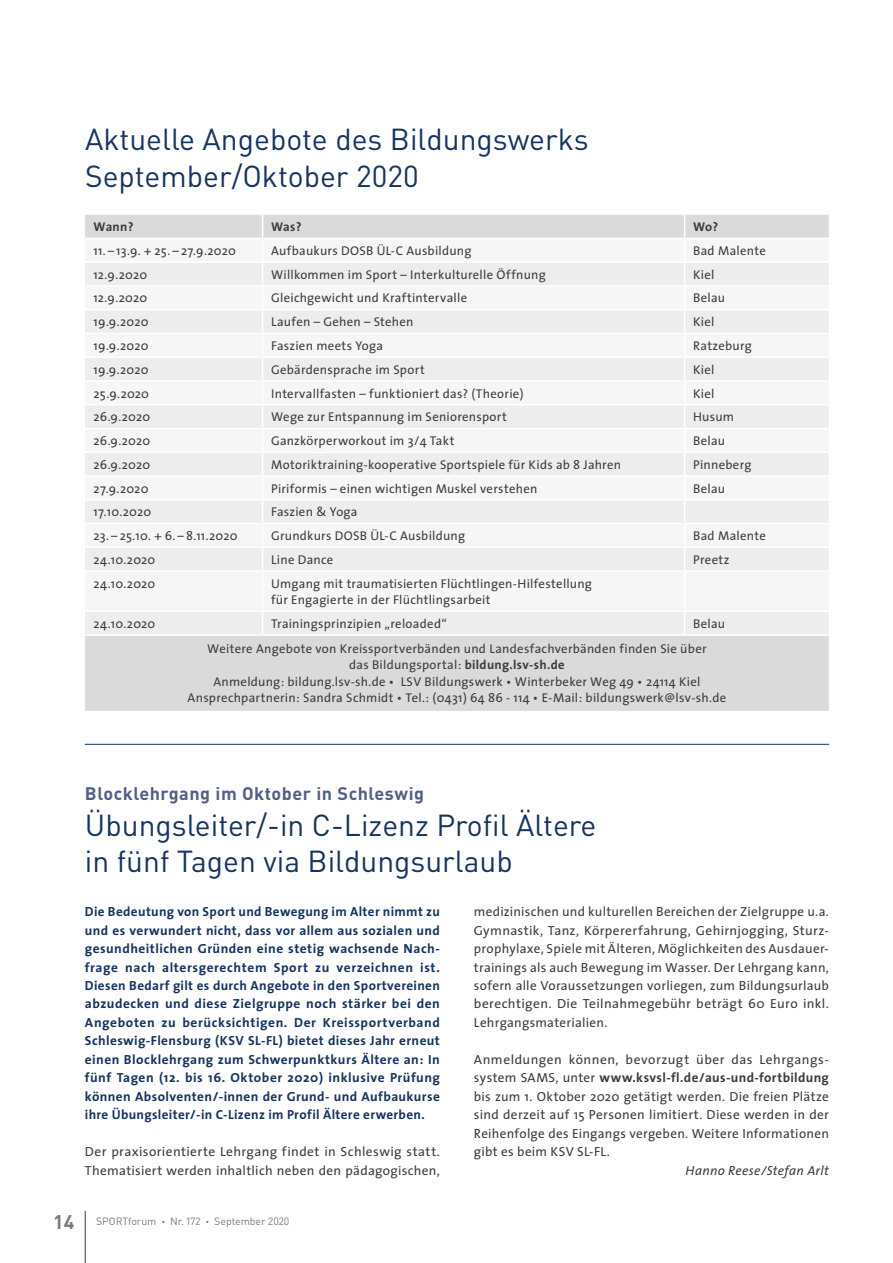
<style>
.page{position:relative;width:893px;height:1263px;background:#fff}
.page>*{position:absolute;margin:0;border:0;box-sizing:border-box;transform-origin:0 0}
.t1{font:30px/36px "DINOT";color:#16345f}
.t2{font:700 18px "DINOT";letter-spacing:.03em;color:#545f85}
.t3{font:13.2px/18.5px "The Sans";letter-spacing:.02em;color:#3c3c3b;text-align:justify}
.t4{font:700 13.2px/18.5px "The Sans";letter-spacing:.025em;color:#16345f;text-align:justify}
.t5{font:italic 13.2px "The Sans";letter-spacing:.02em;color:#3c3c3b}
.t6{font:12.75px/16.5px "The Sans";letter-spacing:.02em;color:#3c3c3b}
.t7{font:700 12.75px "The Sans";letter-spacing:.01em;color:#3c3c3b}
.t8{font:10.5px "DINOT";color:#7c7b7b}
.s1{font-weight:700}
.s2{font-weight:700;font-size:19.5px}
.s3{font-weight:900}
</style>
<div class="page">
<hr style="left:85px;top:1211px;width:1px;height:52px;background:#3c3c3b">
<div style="left:85px;top:215px;width:744px;height:496px;background:#dadada"></div>
<div style="left:85px;top:239px;width:744px;height:22px;background:#f6f6f6"></div>
<div style="left:85px;top:263px;width:744px;height:371px;background:#f1f1f1"></div>
<hr style="left:85px;top:238px;width:178px;height:1px;background:#fff">
<hr style="left:263px;top:238px;width:422px;height:1px;background:#fff">
<hr style="left:685px;top:238px;width:144px;height:1px;background:#fff">
<hr style="left:85px;top:261px;width:178px;height:2px;background:#fff">
<hr style="left:263px;top:261px;width:422px;height:2px;background:#fff">
<hr style="left:685px;top:261px;width:144px;height:2px;background:#fff">
<hr style="left:85px;top:285px;width:178px;height:2px;background:#fff">
<hr style="left:263px;top:285px;width:422px;height:2px;background:#fff">
<hr style="left:685px;top:285px;width:144px;height:2px;background:#fff">
<hr style="left:85px;top:309px;width:178px;height:1px;background:#fff">
<hr style="left:263px;top:309px;width:422px;height:1px;background:#fff">
<hr style="left:685px;top:309px;width:144px;height:1px;background:#fff">
<hr style="left:85px;top:333px;width:178px;height:1px;background:#fff">
<hr style="left:263px;top:333px;width:422px;height:1px;background:#fff">
<hr style="left:685px;top:333px;width:144px;height:1px;background:#fff">
<hr style="left:85px;top:356px;width:178px;height:2px;background:#fff">
<hr style="left:263px;top:356px;width:422px;height:2px;background:#fff">
<hr style="left:685px;top:356px;width:144px;height:2px;background:#fff">
<hr style="left:85px;top:380px;width:178px;height:2px;background:#fff">
<hr style="left:263px;top:380px;width:422px;height:2px;background:#fff">
<hr style="left:685px;top:380px;width:144px;height:2px;background:#fff">
<hr style="left:85px;top:404px;width:178px;height:1px;background:#fff">
<hr style="left:263px;top:404px;width:422px;height:1px;background:#fff">
<hr style="left:685px;top:404px;width:144px;height:1px;background:#fff">
<hr style="left:85px;top:428px;width:178px;height:1px;background:#fff">
<hr style="left:263px;top:428px;width:422px;height:1px;background:#fff">
<hr style="left:685px;top:428px;width:144px;height:1px;background:#fff">
<hr style="left:85px;top:451px;width:178px;height:2px;background:#fff">
<hr style="left:263px;top:451px;width:422px;height:2px;background:#fff">
<hr style="left:685px;top:451px;width:144px;height:2px;background:#fff">
<hr style="left:85px;top:475px;width:178px;height:2px;background:#fff">
<hr style="left:263px;top:475px;width:422px;height:2px;background:#fff">
<hr style="left:685px;top:475px;width:144px;height:2px;background:#fff">
<hr style="left:85px;top:499px;width:178px;height:1px;background:#fff">
<hr style="left:263px;top:499px;width:422px;height:1px;background:#fff">
<hr style="left:685px;top:499px;width:144px;height:1px;background:#fff">
<hr style="left:85px;top:523px;width:178px;height:1px;background:#fff">
<hr style="left:263px;top:523px;width:422px;height:1px;background:#fff">
<hr style="left:685px;top:523px;width:144px;height:1px;background:#fff">
<hr style="left:85px;top:546px;width:178px;height:2px;background:#fff">
<hr style="left:263px;top:546px;width:422px;height:2px;background:#fff">
<svg style="left:262px;top:215px;width:1px;height:355px"></svg>
<hr style="left:685px;top:546px;width:144px;height:2px;background:#fff">
<svg style="left:684px;top:215px;width:1px;height:355px"></svg>
<hr style="left:85px;top:570px;width:178px;height:2px;background:#fff">
<hr style="left:263px;top:570px;width:422px;height:2px;background:#fff">
<hr style="left:262px;top:572px;width:1px;height:38px;background:#fff">
<hr style="left:685px;top:570px;width:144px;height:2px;background:#fff">
<hr style="left:684px;top:572px;width:1px;height:38px;background:#fff">
<hr style="left:85px;top:610px;width:178px;height:2px;background:#fff">
<hr style="left:263px;top:610px;width:422px;height:2px;background:#fff">
<svg style="left:262px;top:612px;width:1px;height:22px"></svg>
<hr style="left:685px;top:610px;width:144px;height:2px;background:#fff">
<svg style="left:684px;top:612px;width:1px;height:22px"></svg>
<hr style="left:85px;top:634px;width:178px;height:2px;background:#fff">
<hr style="left:263px;top:634px;width:422px;height:2px;background:#fff">
<hr style="left:685px;top:634px;width:144px;height:2px;background:#fff">
<hr style="left:85px;top:744px;width:744px;height:1px;background:#16345f">
<h1 class="t1" style="left:85px;top:120px;width:505px">Aktuelle Angebote des Bildungswerks<br>September/Oktober 2020</h1>
<p class="t7" style="left:94px;top:216px;width:41px">Wann?</p>
<p class="t7" style="left:271px;top:216px;width:32px">Was?</p>
<p class="t7" style="left:693px;top:216px;width:27px">Wo?</p>
<p class="t6" style="left:94px;top:242px;width:144px">11. – 13.9. + 25. – 27.9.2020</p>
<p class="t6" style="left:271px;top:242px;width:202px">Aufbaukurs DOSB ÜL-C Ausbildung</p>
<p class="t6" style="left:693px;top:242px;width:74px">Bad Malente</p>
<p class="t6" style="left:94px;top:266px;width:55px">12.9.2020</p>
<p class="t6" style="left:271px;top:266px;width:276px">Willkommen im Sport – Interkulturelle Öffnung</p>
<p class="t6" style="left:693px;top:266px;width:23px">Kiel</p>
<p class="t6" style="left:94px;top:290px;width:55px">12.9.2020</p>
<p class="t6" style="left:271px;top:290px;width:198px">Gleichgewicht und Kraftintervalle</p>
<p class="t6" style="left:693px;top:290px;width:34px">Belau</p>
<p class="t6" style="left:94px;top:313px;width:57px">19.9.2020</p>
<p class="t6" style="left:271px;top:313px;width:144px">Laufen – Gehen – Stehen</p>
<p class="t6" style="left:693px;top:313px;width:23px">Kiel</p>
<p class="t6" style="left:94px;top:337px;width:57px">19.9.2020</p>
<p class="t6" style="left:271px;top:337px;width:114px">Faszien meets Yoga</p>
<p class="t6" style="left:693px;top:337px;width:60px">Ratzeburg</p>
<p class="t6" style="left:94px;top:361px;width:57px">19.9.2020</p>
<p class="t6" style="left:271px;top:361px;width:155px">Gebärdensprache im Sport</p>
<p class="t6" style="left:693px;top:361px;width:23px">Kiel</p>
<p class="t6" style="left:94px;top:385px;width:57px">25.9.2020</p>
<p class="t6" style="left:271px;top:385px;width:254px">Intervallfasten – funktioniert das? (Theorie)</p>
<p class="t6" style="left:693px;top:385px;width:23px">Kiel</p>
<p class="t6" style="left:94px;top:408px;width:58px">26.9.2020</p>
<p class="t6" style="left:271px;top:408px;width:237px">Wege zur Entspannung im Seniorensport</p>
<p class="t6" style="left:693px;top:408px;width:42px">Husum</p>
<p class="t6" style="left:94px;top:432px;width:58px">26.9.2020</p>
<p class="t6" style="left:271px;top:432px;width:185px">Ganzkörperworkout im 3/4 Takt</p>
<p class="t6" style="left:693px;top:432px;width:34px">Belau</p>
<p class="t6" style="left:94px;top:456px;width:58px">26.9.2020</p>
<p class="t6" style="left:271px;top:456px;width:352px">Motoriktraining-kooperative Sportspiele für Kids ab 8 Jahren</p>
<p class="t6" style="left:693px;top:456px;width:60px">Pinneberg</p>
<p class="t6" style="left:94px;top:480px;width:56px">27.9.2020</p>
<p class="t6" style="left:271px;top:480px;width:268px">Piriformis – einen wichtigen Muskel verstehen</p>
<p class="t6" style="left:693px;top:480px;width:34px">Belau</p>
<p class="t6" style="left:94px;top:503px;width:59px">17.10.2020</p>
<p class="t6" style="left:271px;top:503px;width:88px">Faszien &amp; Yoga</p>
<p class="t6" style="left:94px;top:527px;width:145px">23. – 25.10. + 6. – 8.11.2020</p>
<p class="t6" style="left:271px;top:527px;width:196px">Grundkurs DOSB ÜL-C Ausbildung</p>
<p class="t6" style="left:693px;top:527px;width:74px">Bad Malente</p>
<p class="t6" style="left:94px;top:551px;width:63px">24.10.2020</p>
<p class="t6" style="left:271px;top:551px;width:64px">Line Dance</p>
<p class="t6" style="left:693px;top:551px;width:38px">Preetz</p>
<p class="t6" style="left:94px;top:575px;width:63px">24.10.2020</p>
<p class="t6" style="left:271px;top:575px;width:322px">Umgang mit traumatisierten Flüchtlingen-Hilfestellung für Engagierte in der Flüchtlingsarbeit</p>
<p class="t6" style="left:94px;top:615px;width:63px">24.10.2020</p>
<p class="t6" style="left:271px;top:615px;width:177px">Trainingsprinzipien „reloaded“</p>
<p class="t6" style="left:207px;top:611px;width:519px;line-height:25px;text-indent:486px">Belau<br>Weitere Angebote von Kreissportverbänden und Landesfachverbänden finden Sie über</p>
<p class="t6" style="left:188px;top:656px;width:540px;text-align:center">das Bildungsportal: <span class="s1">bildung.lsv-sh.de<br></span>Anmeldung: bildung.lsv-sh.de • LSV Bildungswerk • Winterbeker Weg 49 • 24114 Kiel<br>Ansprechpartnerin: Sandra Schmidt • Tel.: (0431) 64 86 - 114 • E-Mail: bildungswerk@lsv-sh.de</p>
<h2 class="t2" style="left:85px;top:781px;width:341px">Blocklehrgang im Oktober in Schleswig</h2>
<h1 class="t1" style="left:85px;top:806px;width:513px">Übungsleiter/-in C-Lizenz Profil Ältere in fünf Tagen via Bildungsurlaub</h1>
<p class="t4" style="left:85px;top:902px;width:356px">Die Bedeutung von Sport und Bewegung im Alter nimmt zu und es verwundert nicht, dass vor allem aus sozialen und gesundheitlichen Gründen eine stetig wachsende Nach&shy;frage nach altersgerechtem Sport zu verzeichnen ist.<br>Diesen Bedarf gilt es durch Angebote in den Sportvereinen abzudecken und diese Zielgruppe noch stärker bei den Angeboten zu berücksichtigen. Der Kreissportverband Schleswig-Flensburg (KSV SL-FL) bietet dieses Jahr erneut einen Blocklehrgang zum Schwerpunktkurs Ältere an: In fünf Tagen (12. bis 16. Oktober 2020) inklusive Prüfung können Absolventen/-innen der Grund- und Aufbaukurse ihre Übungsleiter/-in C-Lizenz im Profil Ältere erwerben.</p>
<p class="t3" style="left:85px;top:1142px;width:356px">Der praxisorientierte Lehrgang findet in Schleswig statt.<br>Thematisiert werden inhaltlich neben den pädagogischen,</p>
<p class="t3" style="left:474px;top:902px;width:356px">medizinischen und kulturellen Bereichen der Zielgruppe u.a.<br>Gymnastik, Tanz, Körpererfahrung, Gehirnjogging, Sturz&shy;prophylaxe, Spiele mit Älteren, Möglichkeiten des Ausdauer&shy;trainings als auch Bewegung im Wasser. Der Lehrgang kann, sofern alle Voraussetzungen vorliegen, zum Bildungsurlaub berechtigen. Die Teilnahmegebühr beträgt 60 Euro inkl.<br>Lehrgangsmaterialien.</p>
<p class="t3" style="left:474px;top:1050px;width:356px">Anmeldungen können, bevorzugt über das Lehrgangs&shy;system SAMS, unter <span class="s1">www.ksvsl-fl.de/aus-und-fortbildung </span>bis zum 1. Oktober 2020 getätigt werden. Die freien Plätze sind derzeit auf 15 Personen limitiert. Diese werden in der Reihenfolge des Eingangs vergeben. Weitere Informationen gibt es beim KSV SL-FL.</p>
<p class="t5" style="left:686px;top:1159px;width:145px">Hanno Reese/Stefan Arlt</p>
<p class="t8" style="left:53px;top:1214px;width:238px"><span class="s2">14</span> SPORTforum <span class="s3">·</span> Nr. 172 <span class="s3">·</span> September 2020</p>
</div>
